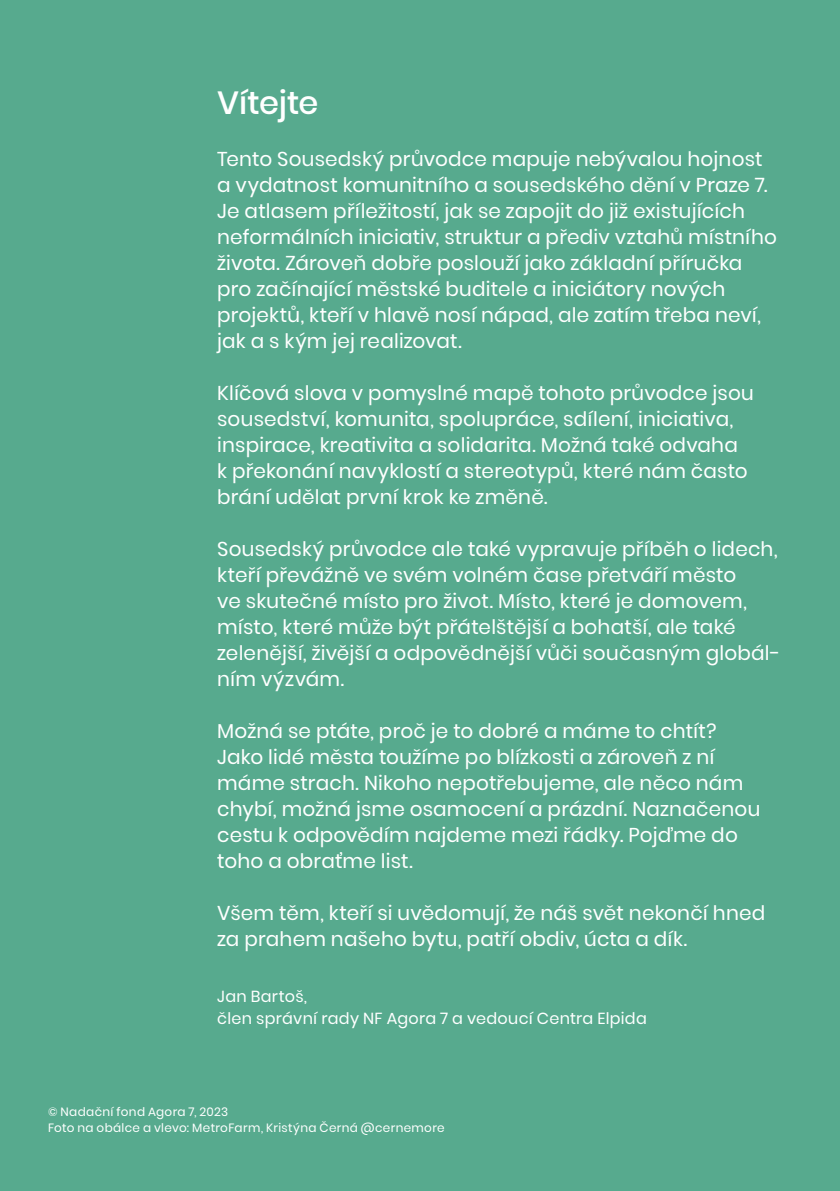
<style>
.page{position:relative;width:840px;height:1191px;background:#fff}
.page>*{position:absolute;margin:0;border:0;box-sizing:border-box;transform-origin:0 0}
.t1{font:500 32px "Poppins";letter-spacing:-.01em;color:#fff}
.t2{font:20px/26px "Poppins";letter-spacing:.01em;color:#fff}
.t3{font:16px/22px "Poppins";letter-spacing:.02em;color:#fff}
.t4{font:12px/16px "Poppins";letter-spacing:.03em;color:#fff}
</style>
<div class="page">
<div style="left:0;top:0;width:839px;height:1191px;background:#57aa8e"></div>
<h1 class="t1" style="left:217px;top:84px;width:103px">Vítejte</h1>
<p class="t2" style="left:217px;top:146px;width:561px">Tento Sousedský průvodce mapuje nebývalou hojnost a vydatnost komunitního a sousedského dění v Praze 7.<br>Je atlasem příležitostí, jak se zapojit do již existujících neformálních iniciativ, struktur a přediv vztahů místního života. Zároveň dobře poslouží jako základní příručka pro začínající městské buditele a iniciátory nových projektů, kteří v hlavě nosí nápad, ale zatím třeba neví, jak a s kým jej realizovat.</p>
<p class="t2" style="left:217px;top:380px;width:538px">Klíčová slova v pomyslné mapě tohoto průvodce jsou sousedství, komunita, spolupráce, sdílení, iniciativa, inspirace, kreativita a solidarita. Možná také odvaha<br>k překonání navyklostí a stereotypů, které nám často brání udělat první krok ke změně.</p>
<p class="t2" style="left:217px;top:536px;width:564px">Sousedský průvodce ale také vypravuje příběh o lidech, kteří převážně ve svém volném čase přetváří město<br>ve skutečné místo pro život. Místo, které je domovem, místo, které může být přátelštější a bohatší, ale také zelenější, živější a odpovědnější vůči současným globál&shy;ním výzvám.</p>
<p class="t2" style="left:217px;top:718px;width:544px">Možná se ptáte, proč je to dobré a máme to chtít?<br>Jako lidé města toužíme po blízkosti a zároveň z ní máme strach. Nikoho nepotřebujeme, ale něco nám chybí, možná jsme osamocení a prázdní. Naznačenou cestu k odpovědím najdeme mezi řádky. Pojďme do toho a obraťme list.</p>
<p class="t2" style="left:217px;top:900px;width:549px">Všem těm, kteří si uvědomují, že náš svět nekončí hned za prahem našeho bytu, patří obdiv, úcta a dík.</p>
<p class="t3" style="left:217px;top:985px;width:431px">Jan Bartoš,<br>člen správní rady NF Agora 7 a vedoucí Centra Elpida</p>
<p class="t4" style="left:48px;top:1104px;width:398px">© Nadační fond Agora 7, 2023<br>Foto na obálce a vlevo: MetroFarm, Kristýna Černá @cernemore</p>
</div>
